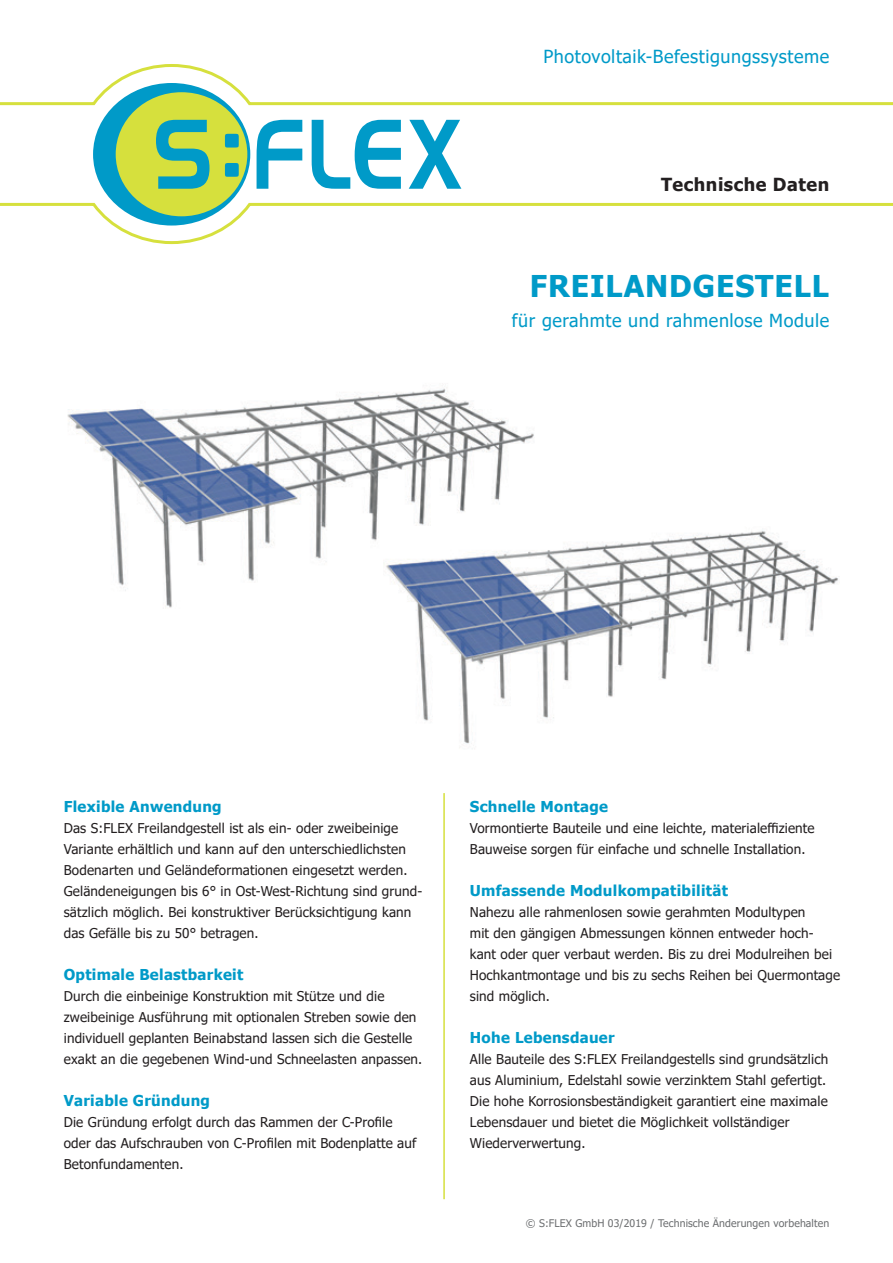
<style>
.page{position:relative;width:893px;height:1263px;background:#fff}
.page>*{position:absolute;margin:0;border:0;box-sizing:border-box;transform-origin:0 0}
.t1{font:700 30px "Tahoma";letter-spacing:.03em;color:#009ac8}
.t2{font:18px "Tahoma";letter-spacing:.03em;color:#009ac8}
.t3{font:700 18px "Tahoma";letter-spacing:.03em;color:#231f20}
.t4{font:700 15px "Tahoma";letter-spacing:.02em;color:#009ac8}
.t5{font:13.5px/21px "Tahoma";letter-spacing:.01em;color:#231f20}
.t6{font:10.5px "Tahoma";letter-spacing:.01em;color:#6d6f71}
</style>
<div class="page">
<svg style="left:0;top:202px;width:893px;height:43px"></svg>
<div style="left:93px;top:83px;width:157px;height:143px;background:#009ac8;border-radius:50%"></div>
<div style="left:116px;top:92px;width:131px;height:124px;background:#d6e03d;border-radius:50%"></div>
<svg style="left:225px;top:163px;width:14px;height:14px"></svg>
<svg style="left:225px;top:134px;width:14px;height:14px"></svg>
<svg style="left:409px;top:120px;width:52px;height:69px"></svg>
<svg style="left:312px;top:120px;width:89px;height:69px"></svg>
<svg style="left:257px;top:120px;width:45px;height:69px"></svg>
<svg style="left:156px;top:120px;width:54px;height:69px"></svg>
<svg style="left:0;top:64px;width:893px;height:43px"></svg>
<img style="left:67px;top:387px;width:467px;height:221px">
<hr style="left:443px;top:793px;width:2px;height:406px;background:#d6e03d">
<img style="left:383px;top:526px;width:455px;height:218px">
<h2 class="t2" style="left:543px;top:45px;width:287px">Photovoltaik-Befestigungssysteme</h2>
<h2 class="t3" style="left:661px;top:172px;width:170px">Technische Daten</h2>
<h1 class="t1" style="left:530px;top:265px;width:301px">FREILANDGESTELL</h1>
<h2 class="t2" style="left:512px;top:308px;width:319px">für gerahmte und rahmenlose Module</h2>
<p class="t4" style="left:64px;top:796px;width:159px">Flexible Anwendung</p>
<p class="t5" style="left:64px;top:818px;width:360px">Das S:FLEX Freilandgestell ist als ein- oder zweibeinige Variante erhältlich und kann auf den unterschiedlichsten Bodenarten und Geländeformationen eingesetzt werden.<br>Geländeneigungen bis 6° in Ost-West-Richtung sind grund&shy;sätzlich möglich. Bei konstruktiver Berücksichtigung kann das Gefälle bis zu 50° betragen.</p>
<p class="t4" style="left:64px;top:964px;width:181px">Optimale Belastbarkeit</p>
<p class="t5" style="left:64px;top:986px;width:360px">Durch die einbeinige Konstruktion mit Stütze und die zweibeinige Ausführung mit optionalen Streben sowie den individuell geplanten Beinabstand lassen sich die Gestelle exakt an die gegebenen Wind-und Schneelasten anpassen.</p>
<p class="t4" style="left:64px;top:1090px;width:148px">Variable Gründung</p>
<p class="t5" style="left:64px;top:1112px;width:354px">Die Gründung erfolgt durch das Rammen der C-Profile oder das Aufschrauben von C-Profilen mit Bodenplatte auf<br>Betonfundamenten.</p>
<p class="t4" style="left:470px;top:796px;width:140px">Schnelle Montage</p>
<p class="t5" style="left:470px;top:818px;width:346px">Vormontierte Bauteile und eine leichte, materialeffiziente<br>Bauweise sorgen für einfache und schnelle Installation.</p>
<p class="t4" style="left:470px;top:880px;width:260px">Umfassende Modulkompatibilität</p>
<p class="t5" style="left:470px;top:902px;width:372px">Nahezu alle rahmenlosen sowie gerahmten Modultypen<br>mit den gängigen Abmessungen können entweder hoch&shy;kant oder quer verbaut werden. Bis zu drei Modulreihen bei Hochkantmontage und bis zu sechs Reihen bei Quermontage sind möglich.</p>
<p class="t4" style="left:470px;top:1027px;width:146px">Hohe Lebensdauer</p>
<p class="t5" style="left:470px;top:1049px;width:360px">Alle Bauteile des S:FLEX Freilandgestells sind grundsätzlich aus Aluminium, Edelstahl sowie verzinktem Stahl gefertigt.<br>Die hohe Korrosionsbeständigkeit garantiert eine maximale Lebensdauer und bietet die Möglichkeit vollständiger Wiederverwertung.</p>
<p class="t6" style="left:526px;top:1216px;width:305px">© S:FLEX GmbH 03/2019 / Technische Änderungen vorbehalten</p>
</div>
